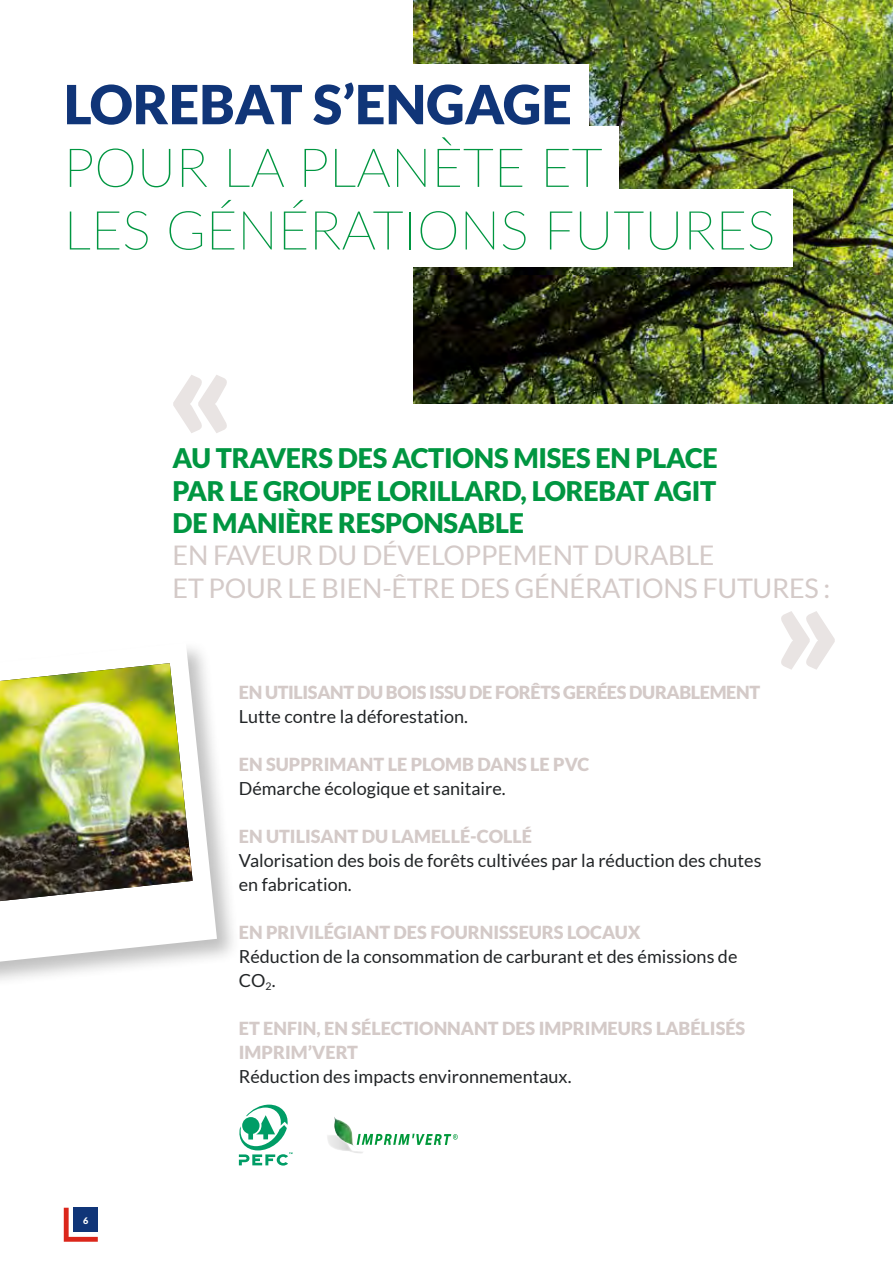
<style>
.page{position:relative;width:893px;height:1263px;background:#fff}
.page>*{position:absolute;margin:0;border:0;box-sizing:border-box;transform-origin:0 0}
.t1{font:100 54px/62.6px "Lato";color:#009641}
.t2{font:900 54px "Lato";color:#103578}
.t3{font:900 27px/32.4px "Lato";letter-spacing:-.01em;color:#009641;text-align:justify}
.t4{font:27px/32.4px "Lato";letter-spacing:-.01em;color:#d4cac8}
.t5{font:18px/24px "Lato";color:#222527}
.t6{font:900 18px/24px "Lato";color:#d4cac8}
.t7{font:900 18px "Lato";letter-spacing:-.02em;color:#d4cac8}
.t8{font:900 9px "Lato";color:#fff}
</style>
<div class="page">
<img style="left:414px;top:0;width:479px;height:404px">
<div style="left:47px;top:64px;width:542px;height:77px;background:#fff"></div>
<div style="left:47px;top:126px;width:571px;height:78px;background:#fff"></div>
<div style="left:47px;top:189px;width:746px;height:77px;background:#fff"></div>
<svg style="left:239px;top:1104px;width:54px;height:61px"></svg>
<img style="left:334px;top:1117px;width:18px;height:16px">
<svg style="left:327px;top:1133px;width:131px;height:20px"></svg>
<svg style="left:173px;top:375px;width:54px;height:58px"></svg>
<svg style="left:781px;top:611px;width:54px;height:59px"></svg>
<div style="left:0;top:640px;width:241px;height:349px;background:#000;opacity:.25"></div>
<svg style="left:0;top:643px;width:217px;height:319px"></svg>
<img style="left:0;top:663px;width:193px;height:238px">
<svg style="left:64px;top:1208px;width:34px;height:34px"></svg>
<div style="left:74px;top:1208px;width:24px;height:24px;background:#103578"></div>
<h1 class="t2" style="left:64px;top:73px;width:510px">LOREBAT S’ENGAGE</h1>
<h1 class="t1" style="left:64px;top:134px;width:713px">POUR LA PLANÈTE ET<br>LES GÉNÉRATIONS FUTURES</h1>
<h2 class="t3" style="left:173px;top:442px;width:547px">AU TRAVERS DES ACTIONS MISES EN PLACE PAR LE GROUPE LORILLARD, LOREBAT AGIT DE MANIÈRE RESPONSABLE</h2>
<h2 class="t4" style="left:173px;top:539px;width:659px">EN FAVEUR DU DÉVELOPPEMENT DURABLE<br>ET POUR LE BIEN-ÊTRE DES GÉNÉRATIONS FUTURES :</h2>
<p class="t8" style="left:83px;top:1215px;width:7px">6</p>
<p class="t7" style="left:239px;top:681px;width:523px">EN UTILISANT DU BOIS ISSU DE FORÊTS GERÉES DURABLEMENT</p>
<p class="t5" style="left:239px;top:704px;width:231px">Lutte contre la déforestation.</p>
<p class="t6" style="left:239px;top:751px;width:352px">EN SUPPRIMANT LE PLOMB DANS LE PVC</p>
<p class="t5" style="left:239px;top:776px;width:268px">Démarche écologique et sanitaire.</p>
<p class="t6" style="left:239px;top:823px;width:295px">EN UTILISANT DU LAMELLÉ-COLLÉ</p>
<p class="t5" style="left:239px;top:848px;width:524px">Valorisation des bois de forêts cultivées par la réduction des chutes en fabrication.</p>
<p class="t6" style="left:239px;top:919px;width:403px">EN PRIVILÉGIANT DES FOURNISSEURS LOCAUX</p>
<p class="t5" style="left:239px;top:944px;width:500px">Réduction de la consommation de carburant et des émissions de<br>CO<sub>2</sub>.</p>
<p class="t6" style="left:239px;top:1015px;width:508px">ET ENFIN, EN SÉLECTIONNANT DES IMPRIMEURS LABÉLISÉS<br>IMPRIM’VERT</p>
<p class="t5" style="left:239px;top:1064px;width:334px">Réduction des impacts environnementaux.</p>
</div>
